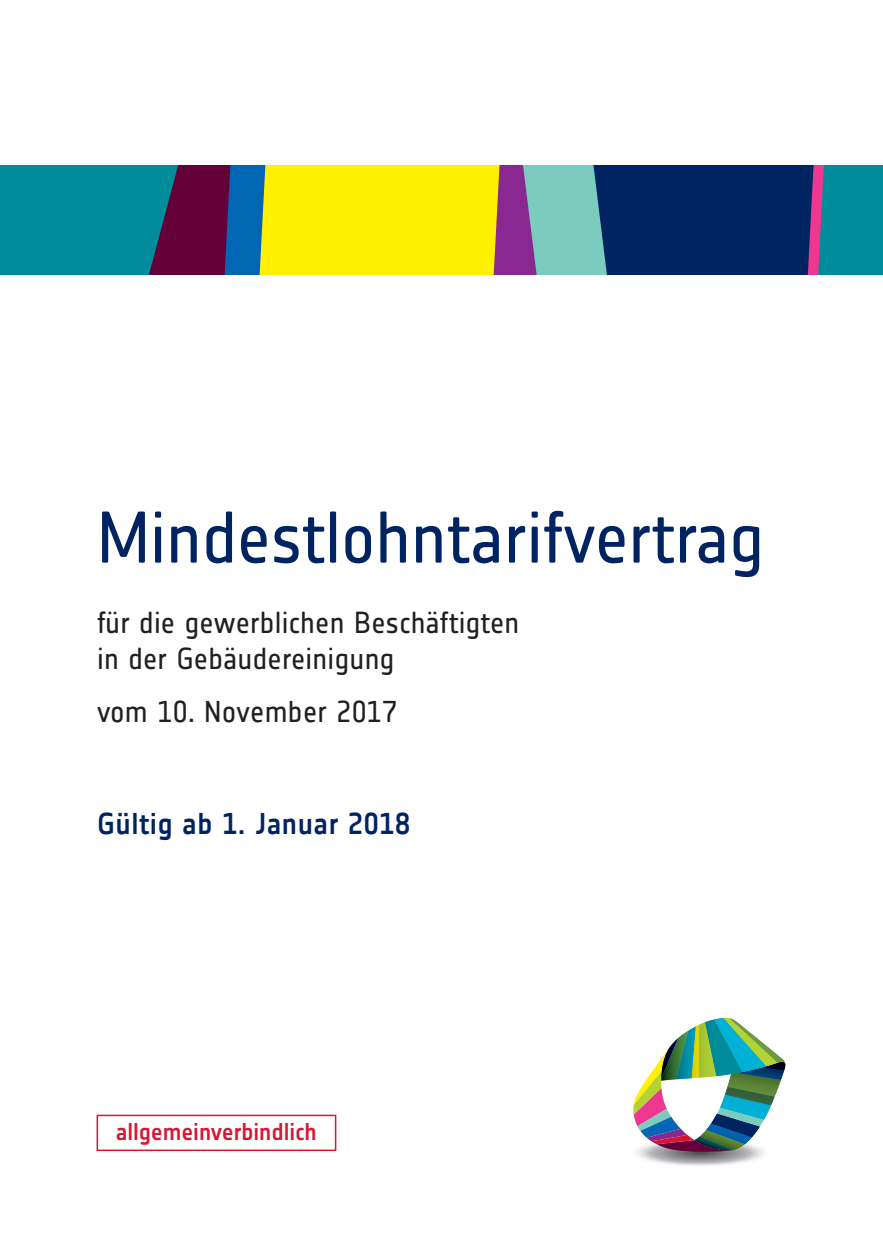
<style>
.page{position:relative;width:883px;height:1249px;background:#fff}
.page>*{position:absolute;margin:0;border:0;box-sizing:border-box;transform-origin:0 0}
.t1{font:72px "Notes Soft Regular Tf";letter-spacing:-.005em;color:#002361}
.t2{font:30px/36px "Notes Soft Regular Tf";letter-spacing:.005em;color:#231f20}
.t3{font:30px "Notes Soft Medium Tf";letter-spacing:.02em;color:#002361}
.t4{font:500 24px "Notes Soft";letter-spacing:-.005em;color:#d71634}
</style>
<div class="page">
<div style="left:272px;top:165px;width:209px;height:110px;background:#fff101"></div>
<div style="left:825px;top:165px;width:58px;height:110px;background:#008c9b"></div>
<svg style="left:481px;top:165px;width:41px;height:110px;background:#b57459"></svg>
<svg style="left:522px;top:165px;width:69px;height:110px;background:#7cb8b9"></svg>
<svg style="left:237px;top:165px;width:35px;height:110px;background:#458b82"></svg>
<svg style="left:0;top:165px;width:220px;height:110px;background:#196882"></svg>
<div style="left:591px;top:165px;width:223px;height:110px;background:#002361"></div>
<img style="left:636px;top:1151px;width:128px;height:15px">
<svg style="left:633px;top:1018px;width:153px;height:133px"></svg>
<div style="left:97px;top:1114px;width:239px;height:37px;border:2px solid #d71634"></div>
<h1 class="t1" style="left:97px;top:497px;width:669px">Mindestlohntarifvertrag</h1>
<p class="t2" style="left:97px;top:604px;width:424px">für die gewerblichen Beschäftigten in der Gebäudereinigung</p>
<p class="t2" style="left:97px;top:693px;width:302px">vom 10. November 2017</p>
<p class="t3" style="left:97px;top:807px;width:315px">Gültig ab 1. Januar 2018</p>
<p class="t4" style="left:116px;top:1118px;width:202px">allgemeinverbindlich</p>
</div>
